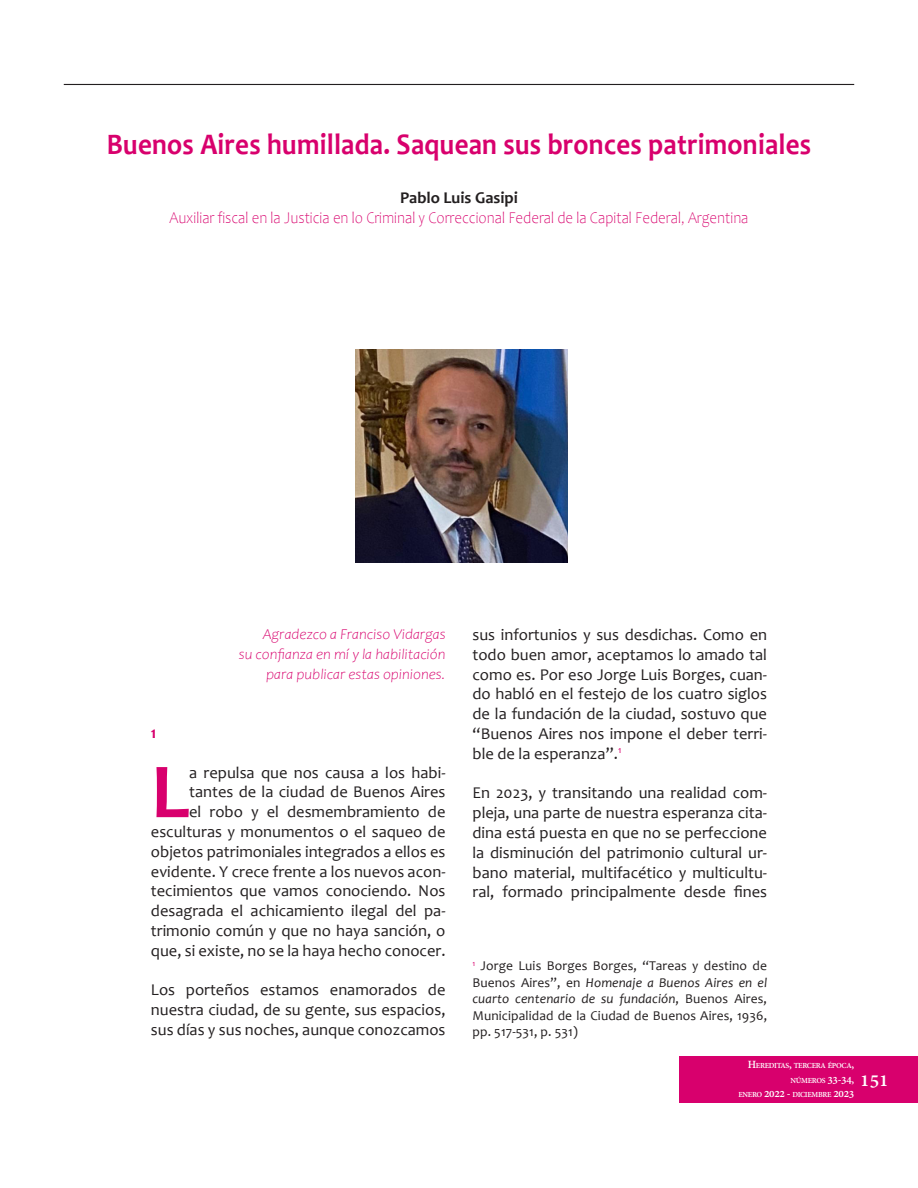
<style>
.page{position:relative;width:918px;height:1188px;background:#fff}
.page>*{position:absolute;margin:0;border:0;box-sizing:border-box;transform-origin:0 0}
.Inicio_párr__artícul{font:700 78.75px "Candara";color:#d8006d}
.Cabezas_CMT{font:700 30px "Candara";letter-spacing:.01em;color:#d8006d;scale:.9 1}
.t1{font:700 21px "Adobe Devanagari";color:#fff}
.Párr_normal_CMT{font:16.5px/19.8px "Candara";color:#231f20;text-align:justify}
.Inicio_párr__artícul-2{font:16.5px/19.8px "Candara";color:#231f20;text-align:right}
.Adscripción_CMT{font:300 16.5px "Candara";color:#d8006d;scale:.9 1}
.Autor_CMT{font:700 16.5px "Candara";color:#231f20}
.Subtítulos_1_CMT{font:700 16.5px "Candara";color:#d8006d}
.Epígrafes_CMT{font:italic 300 15px/19.8px "Candara";color:#d8006d;text-align:right}
.Nota_a_pie_CMT{font:13.5px/16.5px "Candara";letter-spacing:.01em;color:#231f20;text-align:justify}
.t2{font:700 8.4px/14.4px "Adobe Devanagari";letter-spacing:-.035em;color:#fff;text-align:right}
.s1{font-style:italic}
.s2{font-size:12px}
</style>
<div class="page">
<div style="left:680px;top:1056px;width:238px;height:47px;background:#d8006d"></div>
<hr style="left:64px;top:84px;width:790px;height:1px;background:#231f20">
<img style="left:355px;top:350px;width:213px;height:212px">
<p class="Cabezas_CMT" style="left:107px;top:125px;width:784px">Buenos Aires humillada. Saquean sus bronces patrimoniales</p>
<p class="Autor_CMT" style="left:400px;top:187px;width:119px">Pablo Luis Gasipi</p>
<p class="Adscripción_CMT" style="left:169px;top:208px;width:645px">Auxiliar fiscal en la Justicia en lo Criminal y Correccional Federal de la Capital Federal, Argentina</p>
<p class="Subtítulos_1_CMT" style="left:151px;top:722px;width:7px">1</p>
<p class="Epígrafes_CMT" style="left:239px;top:624px;width:208px">Agradezco a Franciso Vidargas<br>su confianza en mí y la habilitación para publicar estas opiniones.</p>
<p class="Inicio_párr__artícul-2" style="left:151px;top:762px;width:296px">a repulsa que nos causa a los habi&shy;tantes de la ciudad de Buenos Aires<br>el robo y el desmembramiento de esculturas y monumentos o el saqueo de objetos patrimoniales integrados a ellos es evidente. Y crece frente a los nuevos acon&shy;tecimientos que vamos conociendo. Nos desagrada el achicamiento ilegal del pa&shy;trimonio común y que no haya sanción, o que, si existe, no se la haya hecho conocer.</p>
<p class="Párr_normal_CMT" style="left:151px;top:980px;width:296px">Los porteños estamos enamorados de nuestra ciudad, de su gente, sus espacios, sus días y sus noches, aunque conozcamos</p>
<p class="Inicio_párr__artícul" style="left:151px;top:742px;width:40px">L</p>
<p class="Párr_normal_CMT" style="left:472px;top:625px;width:296px">sus infortunios y sus desdichas. Como en todo buen amor, aceptamos lo amado tal como es. Por eso Jorge Luis Borges, cuan&shy;do habló en el festejo de los cuatro siglos de la fundación de la ciudad, sostuvo que “Buenos Aires nos impone el deber terri&shy;ble de la esperanza”.<sup>1</sup></p>
<p class="Párr_normal_CMT" style="left:472px;top:783px;width:296px">En 2023, y transitando una realidad com&shy;pleja, una parte de nuestra esperanza cita&shy;dina está puesta en que no se perfeccione la disminución del patrimonio cultural ur&shy;bano material, multifacético y multicultu&shy;ral, formado principalmente desde fines</p>
<p class="Nota_a_pie_CMT" style="left:472px;top:958px;width:296px"><sup>1</sup> Jorge Luis Borges Borges, “Tareas y destino de Buenos Aires”, en <span class="s1">Homenaje a Buenos Aires en el cuarto centenario de su fundación</span>, Buenos Aires, Municipalidad de la Ciudad de Buenos Aires, 1936, pp. 517-531, p. 531)</p>
<p class="t2" style="left:738px;top:1060px;width:117px"><span class="s2">H</span>EREDITAS<span class="s2">,</span> TERCERA ÉPOCA<span class="s2">,<br></span>NÚMEROS <span class="s2">33-34,<br></span>ENERO <span class="s2">2022 -</span> DICIEMBRE <span class="s2">2023</span></p>
<p class="t1" style="left:860px;top:1068px;width:30px">151</p>
</div>
